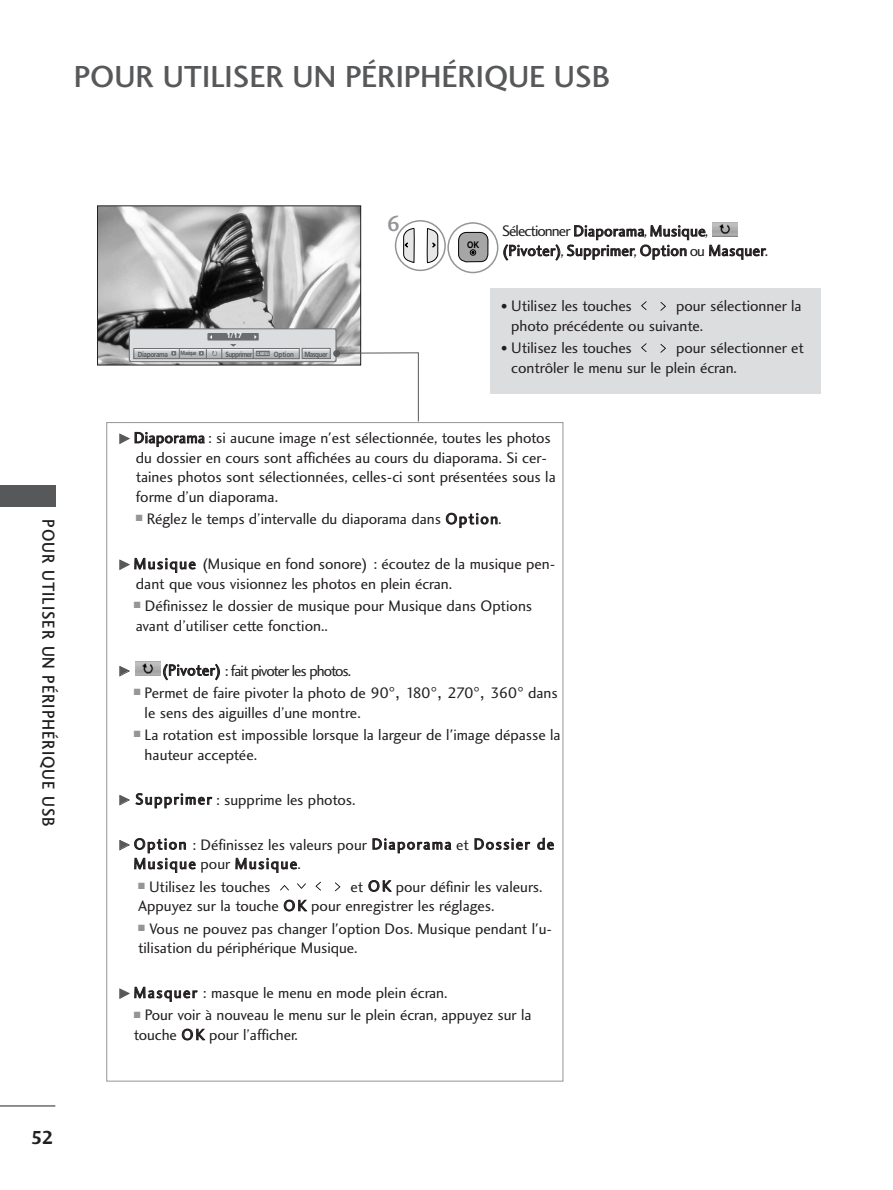
<style>
.page{position:relative;width:893px;height:1190px;background:#fff}
.page>*{position:absolute;margin:0;border:0;box-sizing:border-box;transform-origin:0 0}
.t1{font:31.5px "Charlotte Sans Medium Plain";color:#57585a}
.t2{font:22.5px "Charlotte Sans Medium Plain";color:#939598}
.t3{font:19.5px "Charlotte Sans Bold Plain";color:#231f20}
.t4{font:18px "Charlotte Sans Medium Plain";letter-spacing:.06em;color:#231f20;scale:.9 1}
.t5{font:15.75px/19.5px "Charlotte Sans Book Plain";letter-spacing:-.005em;color:#231f20}
.t6{font:15.75px/19.2px "Charlotte Sans Book Plain";letter-spacing:.09em;color:#231f20}
.t7{font:15.75px/19.5px "Charlotte Sans Book Plain";letter-spacing:.02em;color:#231f20}
.t8{font:15.75px "Charlotte Sans Book Plain";letter-spacing:-.06em;color:#231f20}
.t9{font:10.5px "FZDING33";color:#57585a}
.t10{font:700 9px "Helvetica";color:#000;scale:.9 1}
.t11{font:700 7.5px "Frutiger";letter-spacing:-.08em;color:#57585a;scale:.85 1}
.t12{font:700 7.5px "Frutiger";letter-spacing:-.055em;color:#57585a;scale:.85 1}
.t13{font:700 7.5px "Frutiger";color:#fff}
.t14{font:700 6px "Frutiger";letter-spacing:-.115em;color:#57585a;scale:.8 1}
.t15{font:4.2px "Helvetica";color:#fff;scale:.76 1}
.s1{font-size:14.25px}
.s2{font-family:"FZDING33";font-size:10.5px;color:#57585a}
.s3{font-family:"Helvetica"}
.s4{font-family:"Helvetica";font-size:18px}
</style>
<div class="page">
<img style="left:99px;top:207px;width:260px;height:156px">
<div style="left:97px;top:205px;width:264px;height:160px;border:1px solid #231f20"></div>
<svg style="left:129px;top:328px;width:207px;height:34px"></svg>
<div style="left:130px;top:329px;width:205px;height:32px;background:#dcdddf;border-radius:2px"></div>
<div style="left:207px;top:333px;width:52px;height:7px;background:#6c6d70"></div>
<div style="left:133px;top:348px;width:166px;height:11px;border:1px solid #6c6d70"></div>
<hr style="left:0;top:1105px;width:55px;height:1px;background:#231f20">
<div style="left:0;top:485px;width:55px;height:21px;background:#57585a"></div>
<svg style="left:335px;top:882px;width:5px;height:9px"></svg>
<svg style="left:315px;top:881px;width:6px;height:9px"></svg>
<svg style="left:297px;top:883px;width:9px;height:6px"></svg>
<svg style="left:280px;top:885px;width:9px;height:5px"></svg>
<img style="left:135px;top:662px;width:25px;height:13px">
<img style="left:712px;top:223px;width:25px;height:13px">
<div style="left:490px;top:288px;width:330px;height:105px;background:#dcdddf"></div>
<svg style="left:660px;top:344px;width:6px;height:9px"></svg>
<svg style="left:641px;top:343px;width:5px;height:9px"></svg>
<svg style="left:660px;top:302px;width:6px;height:9px"></svg>
<svg style="left:641px;top:301px;width:5px;height:9px"></svg>
<svg style="left:134px;top:335px;width:285px;height:87px"></svg>
<svg style="left:458px;top:232px;width:30px;height:30px"></svg>
<div style="left:447px;top:222px;width:51px;height:51px;border:2px solid #939598;border-radius:50%"></div>
<svg style="left:403px;top:228px;width:12px;height:35px"></svg>
<svg style="left:426px;top:228px;width:12px;height:35px"></svg>
<div style="left:395px;top:220px;width:51px;height:51px;border:2px solid #939598;border-radius:50%"></div>
<h1 class="t1" style="left:74px;top:64px;width:537px">POUR UTILISER UN PÉRIPHÉRIQUE USB</h1>
<p class="t4" style="left:55px;top:519px;width:343px;rotate:90deg">POUR UTILISER UN PÉRIPHÉRIQUE USB</p>
<p class="t3" style="left:31px;top:1129px;width:25px">52</p>
<p class="t13" style="left:226px;top:333px;width:17px">1/17</p>
<p class="t12" style="left:138px;top:351px;width:37px">Diaporama</p>
<p class="t14" style="left:180px;top:351px;width:22px">Musique</p>
<p class="t11" style="left:225px;top:351px;width:33px">Supprimer</p>
<p class="t11" style="left:274px;top:351px;width:25px">Option</p>
<p class="t11" style="left:304px;top:351px;width:29px">Masquer</p>
<p class="t15" style="left:257px;top:352px;width:18px">Q.MENU</p>
<h2 class="t2" style="left:386px;top:214px;width:15px">6</h2>
<p class="t10" style="left:467px;top:241px;width:15px">OK</p>
<p class="t7" style="left:502px;top:223px;width:268px">Sélectionner Diaporama, Musique, (Pivoter), Supprimer, Option ou Masquer.</p>
<p class="t5" style="left:501px;top:297px;width:132px"><span class="s1">•</span> Utilisez les touches</p>
<p class="t5" style="left:511px;top:297px;width:292px;text-indent:165px">pour sélectionner la photo précédente ou suivante.</p>
<p class="t5" style="left:501px;top:339px;width:132px"><span class="s1">•</span> Utilisez les touches</p>
<p class="t5" style="left:511px;top:339px;width:294px;text-indent:165px">pour sélectionner et contrôler le menu sur le plein écran.</p>
<p class="t5" style="left:136px;top:429px;width:421px;text-indent:-17px"><span class="s2">G</span> Diaporama : si aucune image n'est sélectionnée, toutes les photos du dossier en cours sont affichées au cours du diaporama. Si cer&shy;taines photos sont sélectionnées, celles-ci sont présentées sous la forme d’un diaporama.</p>
<p class="t5" style="left:136px;top:510px;width:367px"><sup>■</sup> Réglez le temps d’intervalle du diaporama dans Option.</p>
<p class="t5" style="left:136px;top:555px;width:421px;text-indent:-17px"><span class="s2">G</span> Musique (Musique en fond sonore) : écoutez de la musique pen&shy;dant que vous visionnez les photos en plein écran.</p>
<p class="t5" style="left:134px;top:597px;width:400px"><sup>■</sup> Définissez le dossier de musique pour Musique dans Options avant d’utiliser cette fonction..</p>
<p class="t9" style="left:119px;top:666px;width:12px">G</p>
<p class="t8" style="left:162px;top:664px;width:191px">(Pivoter) : fait pivoter les photos.</p>
<p class="t5" style="left:145px;top:684px;width:414px;text-indent:-11px"><sup>■</sup> Permet de faire pivoter la photo de 90<span class="s3">°</span><span class="s4">,</span> 180<span class="s3">°</span><span class="s4">,</span> 270<span class="s3">°</span><span class="s4">,</span> 360<span class="s3">°</span> dans le sens des aiguilles d’une montre.</p>
<p class="t5" style="left:145px;top:726px;width:417px;text-indent:-11px"><sup>■</sup> La rotation est impossible lorsque la largeur de l'image dépasse la hauteur acceptée.</p>
<p class="t5" style="left:119px;top:791px;width:238px"><span class="s2">G</span> Supprimer : supprime les photos.</p>
<p class="t6" style="left:134px;top:836px;width:422px;text-indent:-15px"><span class="s2">G</span> Option : Définissez les valeurs pour Diaporama et Dossier de<br>Musique pour Musique.</p>
<p class="t5" style="left:138px;top:878px;width:134px"><sup>■</sup> Utilisez les touches</p>
<p class="t5" style="left:138px;top:878px;width:406px;text-indent:212px">et OK pour définir les valeurs.<br>Appuyez sur la touche OK pour enregistrer les réglages.</p>
<p class="t5" style="left:138px;top:920px;width:415px"><sup>■</sup> Vous ne pouvez pas changer l'option Dos. Musique pendant l'u&shy;tilisation du périphérique Musique.</p>
<p class="t5" style="left:119px;top:984px;width:330px"><span class="s2">G</span> Masquer : masque le menu en mode plein écran.</p>
<p class="t5" style="left:134px;top:1007px;width:399px"><sup>■</sup> Pour voir à nouveau le menu sur le plein écran, appuyez sur la touche OK pour l’afficher.</p>
</div>
